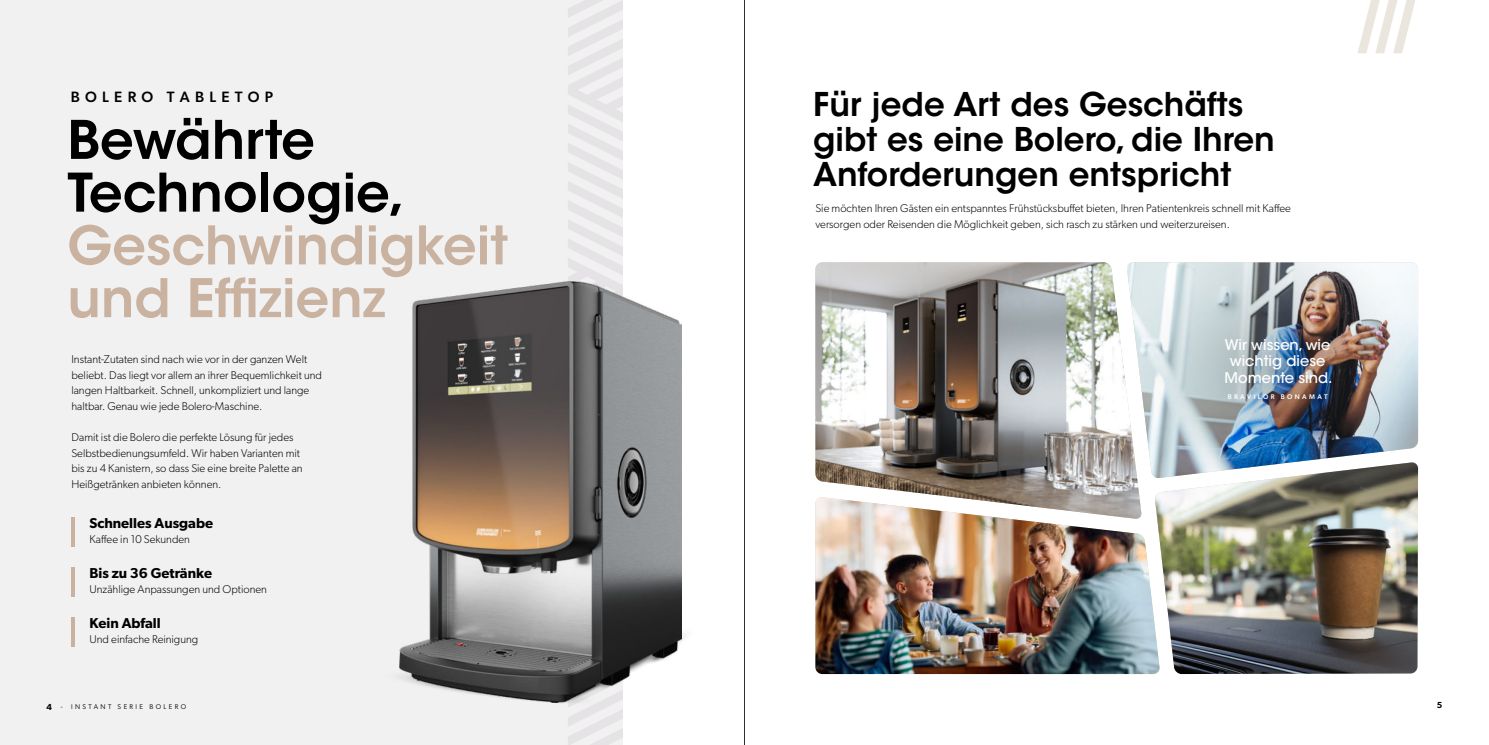
<style>
.page{position:relative;width:1489px;height:745px;background:#fff}
.page>*{position:absolute;margin:0;border:0;box-sizing:border-box;transform-origin:0 0}
.t1{font:600 52.75px/52.8px "ITC Avant Garde Std";color:#c9b2a0}
.t2{font:600 52.75px/52.8px "ITC Avant Garde Std";color:#000}
.t3{font:600 32.5px/35px "ITC Avant Garde Std";color:#000}
.t4{font:500 15px "Gibson";letter-spacing:.35em;color:#000}
.t5{font:500 14.62px/16.5px "ITC Avant Garde Std";color:#fff;text-align:center}
.t6{font:600 14.38px "Gibson";color:#000}
.t7{font:300 11.25px/15.6px "Gibson";color:#000}
.t8{font:600 8.75px "Gibson";color:#000}
.t9{font:6.88px "Gibson";letter-spacing:.35em;color:#000}
.t10{font:500 6.75px "Gibson";letter-spacing:.35em;color:#fff}
.s1{font-weight:600;font-size:8.75px}
</style>
<div class="page">
<div style="left:0;top:0;width:622px;height:744px;background:#f2f1f2"></div>
<svg style="left:568px;top:0;width:54px;height:744px"></svg>
<hr style="left:71px;top:517px;width:3px;height:29px;background:#c9b2a0">
<hr style="left:71px;top:567px;width:3px;height:29px;background:#c9b2a0">
<hr style="left:71px;top:616px;width:3px;height:30px;background:#c9b2a0">
<svg style="left:1358px;top:0;width:57px;height:53px"></svg>
<img style="left:1156px;top:478px;width:261px;height:195px">
<img style="left:815px;top:262px;width:325px;height:234px">
<img style="left:1126px;top:262px;width:291px;height:216px">
<img style="left:815px;top:497px;width:344px;height:176px">
<img style="left:549px;top:702px;width:74px;height:9px">
<img style="left:399px;top:281px;width:282px;height:421px">
<hr style="left:744px;top:0;width:1px;height:744px;background:#2e3134">
<h3 class="t4" style="left:71px;top:90px;width:204px">BOLERO TABLETOP</h3>
<h1 class="t2" style="left:67px;top:119px;width:339px">Bewährte<br>Technologie,</h1>
<h1 class="t1" style="left:67px;top:224px;width:442px">Geschwindigkeit und Effizienz</h1>
<p class="t7" style="left:71px;top:352px;width:252px">Instant-Zutaten sind nach wie vor in der ganzen Welt beliebt. Das liegt vor allem an ihrer Bequemlichkeit und langen Haltbarkeit. Schnell, unkompliziert und lange haltbar. Genau wie jede Bolero-Maschine.</p>
<p class="t7" style="left:71px;top:430px;width:233px">Damit ist die Bolero die perfekte Lösung für jedes Selbstbedienungsumfeld. Wir haben Varianten mit bis zu 4 Kanistern, so dass Sie eine breite Palette an Heißgetränken anbieten können.</p>
<p class="t6" style="left:89px;top:517px;width:125px">Schnelles Ausgabe</p>
<p class="t7" style="left:89px;top:532px;width:102px">Kaffee in 10 Sekunden</p>
<p class="t6" style="left:89px;top:567px;width:124px">Bis zu 36 Getränke</p>
<p class="t7" style="left:89px;top:582px;width:179px">Unzählige Anpassungen und Optionen</p>
<p class="t6" style="left:89px;top:617px;width:73px">Kein Abfall</p>
<p class="t7" style="left:89px;top:632px;width:110px">Und einfache Reinigung</p>
<h2 class="t3" style="left:813px;top:90px;width:463px">Für jede Art des Geschäfts gibt es eine Bolero, die Ihren<br>Anforderungen entspricht</h2>
<p class="t7" style="left:815px;top:201px;width:477px">Sie möchten Ihren Gästen ein entspanntes Frühstücksbuffet bieten, Ihren Patientenkreis schnell mit Kaffee versorgen oder Reisenden die Möglichkeit geben, sich rasch zu stärken und weiterzureisen.</p>
<p class="t5" style="left:1224px;top:336px;width:109px">Wir wissen, wie wichtig diese<br>Momente sind.</p>
<p class="t10" style="left:1227px;top:393px;width:101px">BRAVILOR BONAMAT</p>
<p class="t9" style="left:47px;top:703px;width:141px"><span class="s1">4</span> - INSTANT SERIE BOLERO</p>
<p class="t8" style="left:1436px;top:701px;width:7px">5</p>
</div>
